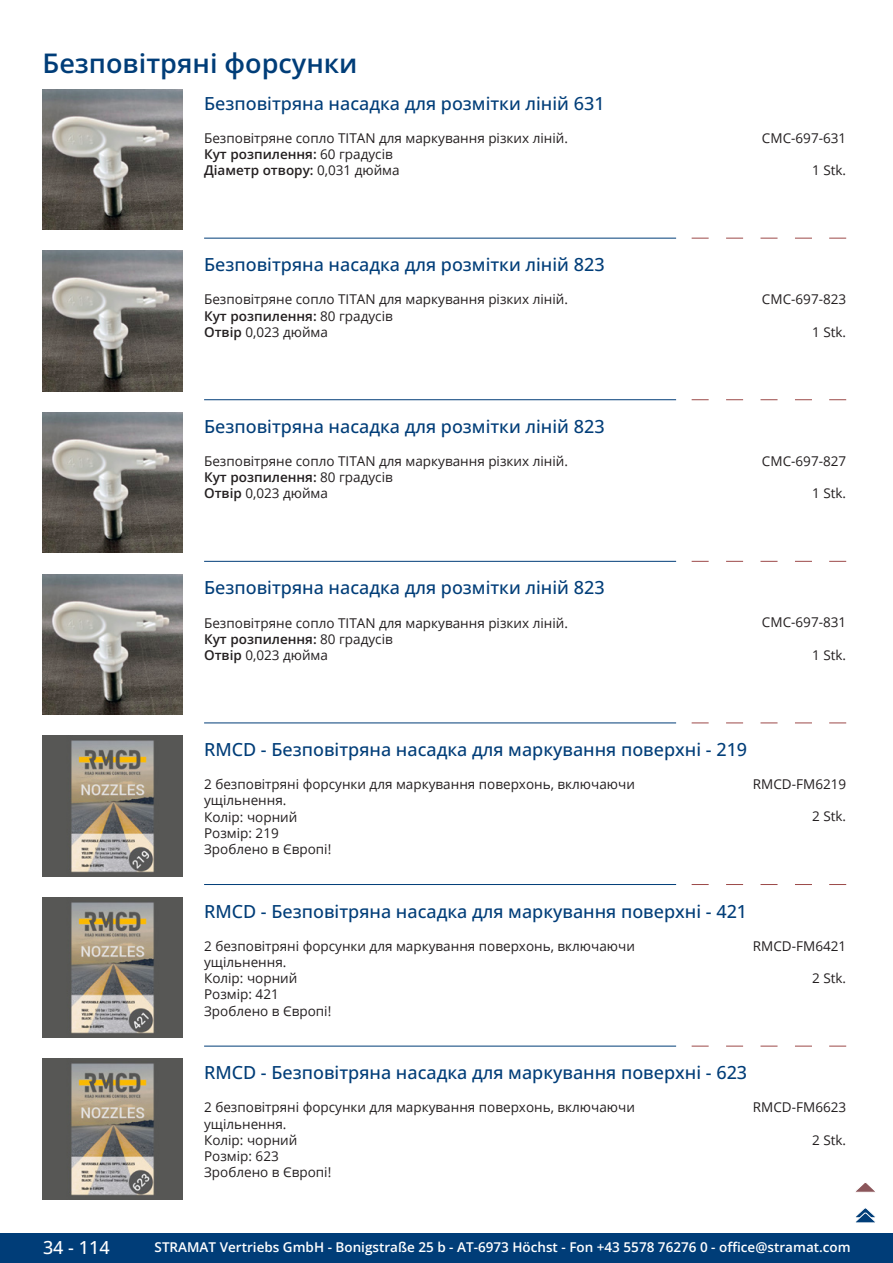
<style>
.page{position:relative;width:893px;height:1263px;background:#fff}
.page>*{position:absolute;margin:0;border:0;box-sizing:border-box;transform-origin:0 0}
.GruppeName{font:600 27px "Open Sans";color:#003d78}
.ArtikelName{font:500 18px "Open Sans";color:#003d78}
.t1{font:500 18px "Open Sans";color:#fff}
.Beschreibung{font:13.5px/16.2px "Open Sans";color:#231f20}
.ArtikelNummer{font:13.5px "Open Sans";color:#231f20}
.t2{font:600 13.5px "Open Sans";color:#fff}
.s1{font-weight:600}
</style>
<div class="page">
<div style="left:0;top:1233px;width:893px;height:30px;background:#003d78"></div>
<img style="left:43px;top:89px;width:140px;height:141px">
<img style="left:43px;top:251px;width:140px;height:140px">
<svg style="left:692px;top:238px;width:17px;height:1px"></svg>
<svg style="left:726px;top:238px;width:17px;height:1px"></svg>
<svg style="left:760px;top:238px;width:17px;height:1px"></svg>
<svg style="left:795px;top:238px;width:17px;height:1px"></svg>
<svg style="left:829px;top:238px;width:17px;height:1px"></svg>
<hr style="left:204px;top:238px;width:472px;height:1px;background:#003d78">
<img style="left:43px;top:412px;width:140px;height:141px">
<svg style="left:692px;top:399px;width:17px;height:1px"></svg>
<svg style="left:726px;top:399px;width:17px;height:1px"></svg>
<svg style="left:760px;top:399px;width:17px;height:1px"></svg>
<svg style="left:795px;top:399px;width:17px;height:1px"></svg>
<svg style="left:829px;top:399px;width:17px;height:1px"></svg>
<hr style="left:204px;top:399px;width:472px;height:1px;background:#003d78">
<img style="left:43px;top:574px;width:140px;height:140px">
<svg style="left:692px;top:561px;width:17px;height:1px"></svg>
<svg style="left:726px;top:561px;width:17px;height:1px"></svg>
<svg style="left:760px;top:561px;width:17px;height:1px"></svg>
<svg style="left:795px;top:561px;width:17px;height:1px"></svg>
<svg style="left:829px;top:561px;width:17px;height:1px"></svg>
<hr style="left:204px;top:561px;width:472px;height:1px;background:#003d78">
<img style="left:43px;top:736px;width:140px;height:140px">
<svg style="left:692px;top:723px;width:17px;height:1px"></svg>
<svg style="left:726px;top:723px;width:17px;height:1px"></svg>
<svg style="left:760px;top:723px;width:17px;height:1px"></svg>
<svg style="left:795px;top:723px;width:17px;height:1px"></svg>
<svg style="left:829px;top:723px;width:17px;height:1px"></svg>
<hr style="left:204px;top:723px;width:472px;height:1px;background:#003d78">
<img style="left:43px;top:897px;width:140px;height:140px">
<svg style="left:692px;top:884px;width:17px;height:1px"></svg>
<svg style="left:726px;top:884px;width:17px;height:1px"></svg>
<svg style="left:760px;top:884px;width:17px;height:1px"></svg>
<svg style="left:795px;top:884px;width:17px;height:1px"></svg>
<svg style="left:829px;top:884px;width:17px;height:1px"></svg>
<hr style="left:204px;top:884px;width:472px;height:1px;background:#003d78">
<img style="left:43px;top:1059px;width:140px;height:140px">
<svg style="left:692px;top:1046px;width:17px;height:1px"></svg>
<svg style="left:726px;top:1046px;width:17px;height:1px"></svg>
<svg style="left:760px;top:1046px;width:17px;height:1px"></svg>
<svg style="left:795px;top:1046px;width:17px;height:1px"></svg>
<svg style="left:829px;top:1046px;width:17px;height:1px"></svg>
<hr style="left:204px;top:1046px;width:472px;height:1px;background:#003d78">
<svg style="left:856px;top:1183px;width:19px;height:9px"></svg>
<svg style="left:855px;top:1208px;width:21px;height:15px"></svg>
<p class="GruppeName" style="left:43px;top:44px;width:316px">Безповітряні форсунки</p>
<p class="ArtikelName" style="left:204px;top:91px;width:402px">Безповітряна насадка для розмітки ліній 631</p>
<p class="Beschreibung" style="left:204px;top:129px;width:365px">Безповітряне сопло TITAN для маркування різких ліній.<br><span class="s1">Кут розпилення:</span> 60 градусів<br><span class="s1">Діаметр отвору:</span> 0,031 дюйма</p>
<p class="ArtikelNummer" style="left:762px;top:128px;width:86px">CMC-697-631</p>
<p class="ArtikelNummer" style="left:812px;top:161px;width:36px">1 Stk.</p>
<p class="ArtikelName" style="left:204px;top:252px;width:402px">Безповітряна насадка для розмітки ліній 823</p>
<p class="Beschreibung" style="left:204px;top:291px;width:365px">Безповітряне сопло TITAN для маркування різких ліній.<br><span class="s1">Кут розпилення:</span> 80 градусів<br><span class="s1">Отвір</span> 0,023 дюйма</p>
<p class="ArtikelNummer" style="left:762px;top:290px;width:86px">CMC-697-823</p>
<p class="ArtikelNummer" style="left:812px;top:322px;width:36px">1 Stk.</p>
<p class="ArtikelName" style="left:204px;top:414px;width:402px">Безповітряна насадка для розмітки ліній 823</p>
<p class="Beschreibung" style="left:204px;top:453px;width:365px">Безповітряне сопло TITAN для маркування різких ліній.<br><span class="s1">Кут розпилення:</span> 80 градусів<br><span class="s1">Отвір</span> 0,023 дюйма</p>
<p class="ArtikelNummer" style="left:762px;top:452px;width:86px">CMC-697-827</p>
<p class="ArtikelNummer" style="left:812px;top:484px;width:36px">1 Stk.</p>
<p class="ArtikelName" style="left:204px;top:575px;width:402px">Безповітряна насадка для розмітки ліній 823</p>
<p class="Beschreibung" style="left:204px;top:614px;width:365px">Безповітряне сопло TITAN для маркування різких ліній.<br><span class="s1">Кут розпилення:</span> 80 градусів<br><span class="s1">Отвір</span> 0,023 дюйма</p>
<p class="ArtikelNummer" style="left:762px;top:613px;width:86px">CMC-697-831</p>
<p class="ArtikelNummer" style="left:812px;top:646px;width:36px">1 Stk.</p>
<p class="ArtikelName" style="left:204px;top:737px;width:545px">RMCD - Безповітряна насадка для маркування поверхні - 219</p>
<p class="Beschreibung" style="left:204px;top:776px;width:432px">2 безповітряні форсунки для маркування поверхонь, включаючи ущільнення.<br>Колір: чорний<br>Розмір: 219<br>Зроблено в Європі!</p>
<p class="ArtikelNummer" style="left:753px;top:775px;width:95px">RMCD-FM6219</p>
<p class="ArtikelNummer" style="left:812px;top:807px;width:36px">2 Stk.</p>
<p class="ArtikelName" style="left:204px;top:899px;width:545px">RMCD - Безповітряна насадка для маркування поверхні - 421</p>
<p class="Beschreibung" style="left:204px;top:937px;width:432px">2 безповітряні форсунки для маркування поверхонь, включаючи ущільнення.<br>Колір: чорний<br>Розмір: 421<br>Зроблено в Європі!</p>
<p class="ArtikelNummer" style="left:753px;top:936px;width:95px">RMCD-FM6421</p>
<p class="ArtikelNummer" style="left:812px;top:969px;width:36px">2 Stk.</p>
<p class="ArtikelName" style="left:204px;top:1060px;width:545px">RMCD - Безповітряна насадка для маркування поверхні - 623</p>
<p class="Beschreibung" style="left:204px;top:1099px;width:432px">2 безповітряні форсунки для маркування поверхонь, включаючи ущільнення.<br>Колір: чорний<br>Розмір: 623<br>Зроблено в Європі!</p>
<p class="ArtikelNummer" style="left:753px;top:1098px;width:95px">RMCD-FM6623</p>
<p class="ArtikelNummer" style="left:812px;top:1130px;width:36px">2 Stk.</p>
<h2 class="t1" style="left:43px;top:1234px;width:68px">34 - 114</h2>
<p class="t2" style="left:155px;top:1238px;width:698px">STRAMAT Vertriebs GmbH - Bonigstraße 25 b - AT-6973 Höchst - Fon +43 5578 76276 0 - office@stramat.com</p>
</div>
